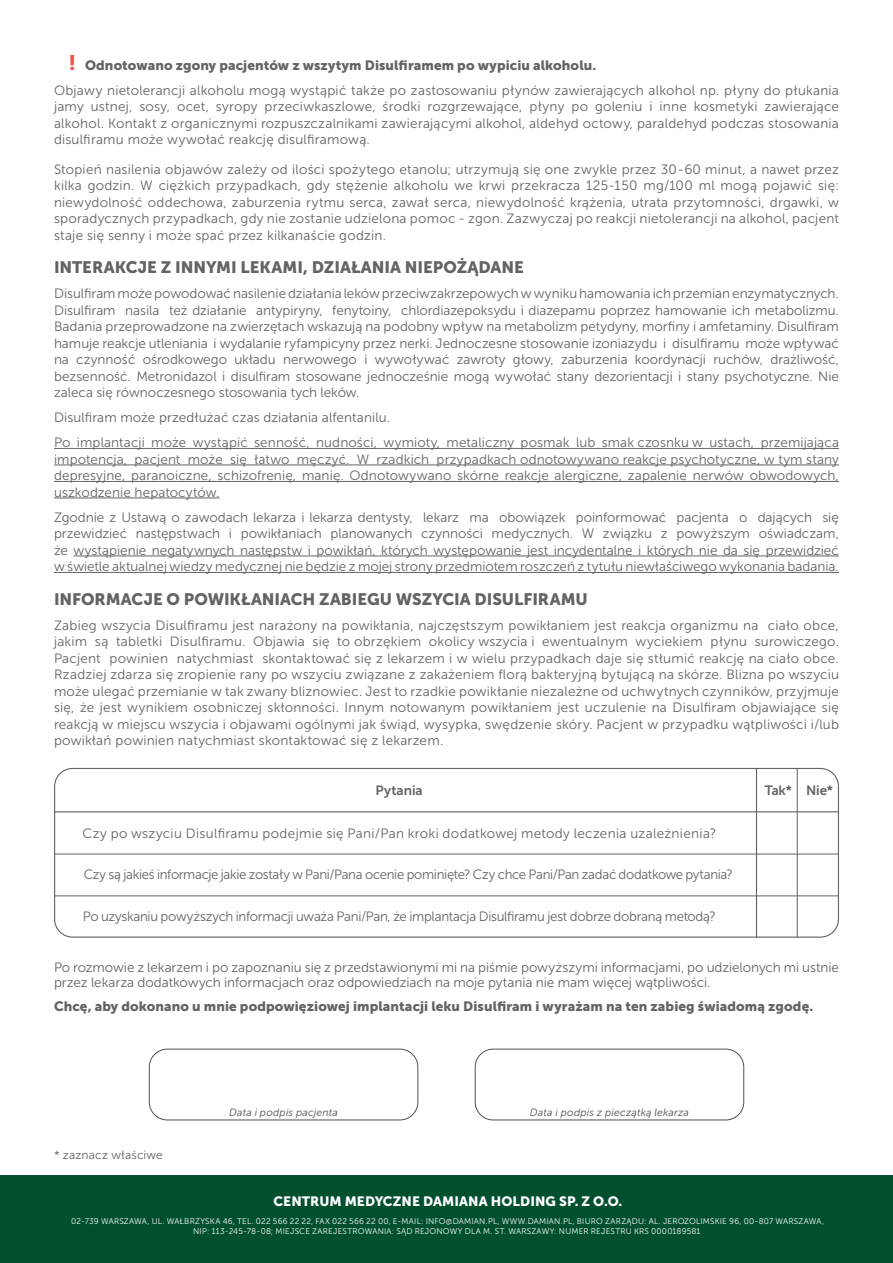
<style>
.page{position:relative;width:893px;height:1263px;background:#fff}
.page>*{position:absolute;margin:0;border:0;box-sizing:border-box;transform-origin:0 0}
.t1{font:16.5px "Museo Sans 900";color:#636366}
.t2{font:13.5px/16.5px "Museo Sans 300";color:#636366;text-align:justify}
.t3{font:13.5px "Museo Sans 900";letter-spacing:.005em;color:#636366}
.t4{font:13.5px "Museo Sans 300";letter-spacing:-.025em;color:#636366}
.t5{font:13.5px "Museo Sans 300";letter-spacing:-.02em;color:#636366}
.t6{font:13.5px "Museo Sans 300";letter-spacing:.025em;color:#636366}
.t7{font:13.5px "Museo Sans 900";letter-spacing:.005em;color:#fff}
.t8{font:13.5px "Museo Sans 700";color:#636366}
.t9{font:12px "Museo Sans 300";letter-spacing:.015em;color:#636366}
.t10{font:italic 10.5px "Museo Sans 300";letter-spacing:.015em;color:#4c4f50}
.t11{font:8.25px/9.9px "Museo Sans 300";letter-spacing:.025em;color:#fff;text-align:center}
.s1{font-size:21px;color:#f05548}
</style>
<div class="page">
<div style="left:0;top:1175px;width:893px;height:88px;background:#00502e"></div>
<hr style="left:54px;top:448px;width:785px;height:1px;background:#636366">
<hr style="left:54px;top:465px;width:785px;height:1px;background:#636366">
<hr style="left:54px;top:481px;width:785px;height:1px;background:#636366">
<hr style="left:54px;top:498px;width:166px;height:1px;background:#636366">
<hr style="left:74px;top:556px;width:765px;height:1px;background:#636366">
<hr style="left:54px;top:572px;width:785px;height:1px;background:#636366">
<div style="left:149px;top:1049px;width:269px;height:71px;border:1px solid #4a5156;border-radius:18px"></div>
<div style="left:475px;top:1049px;width:269px;height:71px;border:1px solid #4a5156;border-radius:18px"></div>
<div style="left:54px;top:768px;width:785px;height:170px;border:1px solid #636366;border-radius:18px"></div>
<hr style="left:756px;top:768px;width:1px;height:170px;background:#636366">
<hr style="left:54px;top:811px;width:784px;height:1px;background:#636366">
<hr style="left:54px;top:854px;width:784px;height:1px;background:#636366">
<hr style="left:54px;top:896px;width:785px;height:1px;background:#636366">
<hr style="left:797px;top:769px;width:1px;height:169px;background:#636366">
<p class="t3" style="left:68px;top:57px;width:529px"><span class="s1">!</span> Odnotowano zgony pacjentów z wszytym Disulfiramem po wypiciu alkoholu.</p>
<p class="t2" style="left:54px;top:82px;width:786px">Objawy nietolerancji alkoholu mogą wystąpić także po zastosowaniu płynów zawierających alkohol np. płyny do płukania jamy ustnej, sosy, ocet, syropy przeciwkaszlowe, środki rozgrzewające, płyny po goleniu i inne kosmetyki zawierające alkohol. Kontakt z organicznymi rozpuszczalnikami zawierającymi alkohol, aldehyd octowy, paraldehyd podczas stosowania disulfiramu może wywołać reakcję disulfiramową.</p>
<p class="t2" style="left:54px;top:161px;width:786px">Stopień nasilenia objawów zależy od ilości spożytego etanolu; utrzymują się one zwykle przez 30-60 minut, a nawet przez kilka godzin. W ciężkich przypadkach, gdy stężenie alkoholu we krwi przekracza 125-150 mg/100 ml mogą pojawić się: niewydolność oddechowa, zaburzenia rytmu serca, zawał serca, niewydolność krążenia, utrata przytomności, drgawki, w sporadycznych przypadkach, gdy nie zostanie udzielona pomoc - zgon. Zazwyczaj po reakcji nietolerancji na alkohol, pacjent staje się senny i może spać przez kilkanaście godzin.</p>
<p class="t1" style="left:54px;top:258px;width:471px">INTERAKCJE Z INNYMI LEKAMI, DZIAŁANIA NIEPOŻĄDANE</p>
<p class="t2" style="left:54px;top:285px;width:786px">Disulfiram może powodować nasilenie działania leków przeciwzakrzepowych w wyniku hamowania ich przemian enzymatycznych.<br>Disulfiram nasila też działanie antypiryny, fenytoiny, chlordiazepoksydu i diazepamu poprzez hamowanie ich metabolizmu.<br>Badania przeprowadzone na zwierzętach wskazują na podobny wpływ na metabolizm petydyny, morfiny i amfetaminy. Disulfiram hamuje reakcje utleniania i wydalanie ryfampicyny przez nerki. Jednoczesne stosowanie izoniazydu i disulfiramu może wpływać na czynność ośrodkowego układu nerwowego i wywoływać zawroty głowy, zaburzenia koordynacji ruchów, drażliwość, bezsenność. Metronidazol i disulfiram stosowane jednocześnie mogą wywołać stany dezorientacji i stany psychotyczne. Nie zaleca się równoczesnego stosowania tych leków.</p>
<p class="t2" style="left:54px;top:409px;width:338px">Disulfiram może przedłużać czas działania alfentanilu.</p>
<p class="t2" style="left:54px;top:434px;width:787px">Po implantacji może wystąpić senność, nudności, wymioty, metaliczny posmak lub smak czosnku w ustach, przemijająca impotencja, pacjent może się łatwo męczyć. W rzadkich przypadkach odnotowywano reakcje psychotyczne, w tym stany depresyjne, paranoiczne, schizofrenię, manię. Odnotowywano skórne reakcje alergiczne, zapalenie nerwów obwodowych, uszkodzenie hepatocytów.</p>
<p class="t2" style="left:54px;top:509px;width:786px">Zgodnie z Ustawą o zawodach lekarza i lekarza dentysty, lekarz ma obowiązek poinformować pacjenta o dających się przewidzieć następstwach i powikłaniach planowanych czynności medycznych. W związku z powyższym oświadczam, że wystąpienie negatywnych następstw i powikłań, których występowanie jest incydentalne i których nie da się przewidzieć w świetle aktualnej wiedzy medycznej nie będzie z mojej strony przedmiotem roszczeń z tytułu niewłaściwego wykonania badania.</p>
<p class="t1" style="left:54px;top:589px;width:535px">INFORMACJE O POWIKŁANIACH ZABIEGU WSZYCIA DISULFIRAMU</p>
<p class="t2" style="left:54px;top:617px;width:786px">Zabieg wszycia Disulfiramu jest narażony na powikłania, najczęstszym powikłaniem jest reakcja organizmu na ciało obce, jakim są tabletki Disulfiramu. Objawia się to obrzękiem okolicy wszycia i ewentualnym wyciekiem płynu surowiczego.<br>Pacjent powinien natychmiast skontaktować się z lekarzem i w wielu przypadkach daje się stłumić reakcję na ciało obce.<br>Rzadziej zdarza się zropienie rany po wszyciu związane z zakażeniem florą bakteryjną bytującą na skórze. Blizna po wszyciu może ulegać przemianie w tak zwany bliznowiec. Jest to rzadkie powikłanie niezależne od uchwytnych czynników, przyjmuje się, że jest wynikiem osobniczej skłonności. Innym notowanym powikłaniem jest uczulenie na Disulfiram objawiające się reakcją w miejscu wszycia i objawami ogólnymi jak świąd, wysypka, swędzenie skóry. Pacjent w przypadku wątpliwości i/lub powikłań powinien natychmiast skontaktować się z lekarzem.</p>
<p class="t8" style="left:375px;top:783px;width:49px">Pytania</p>
<p class="t6" style="left:83px;top:826px;width:635px">Czy po wszyciu Disulfiramu podejmie się Pani/Pan kroki dodatkowej metody leczenia uzależnienia?</p>
<p class="t4" style="left:84px;top:867px;width:651px">Czy są jakieś informacje jakie zostały w Pani/Pana ocenie pominięte? Czy chce Pani/Pan zadać dodatkowe pytania?</p>
<p class="t5" style="left:83px;top:909px;width:634px">Po uzyskaniu powyższych informacji uważa Pani/Pan, że implantacja Disulfiramu jest dobrze dobraną metodą?</p>
<p class="t8" style="left:765px;top:783px;width:29px">Tak*</p>
<p class="t8" style="left:806px;top:783px;width:28px">Nie*</p>
<p class="t2" style="left:54px;top:960px;width:786px;line-height:15px">Po rozmowie z lekarzem i po zapoznaniu się z przedstawionymi mi na piśmie powyższymi informacjami, po udzielonych mi ustnie przez lekarza dodatkowych informacjach oraz odpowiedziach na moje pytania nie mam więcej wątpliwości.</p>
<p class="t3" style="left:54px;top:998px;width:761px">Chcę, aby dokonano u mnie podpowięziowej implantacji leku Disulfiram i wyrażam na ten zabieg świadomą zgodę.</p>
<p class="t9" style="left:54px;top:1148px;width:110px">* zaznacz właściwe</p>
<p class="t10" style="left:229px;top:1107px;width:110px">Data i podpis pacjenta</p>
<p class="t10" style="left:530px;top:1106px;width:161px">Data i podpis z pieczątką lekarza</p>
<p class="t7" style="left:273px;top:1193px;width:350px">CENTRUM MEDYCZNE DAMIANA HOLDING SP. Z O.O.</p>
<p class="t11" style="left:71px;top:1216px;width:754px">02-739 WARSZAWA, UL. WAŁBRZYSKA 46, TEL. 022 566 22 22, FAX 022 566 22 00, E-MAIL: INFO@DAMIAN.PL, WWW.DAMIAN.PL, BIURO ZARZĄDU: AL. JEROZOLIMSKIE 96, 00-807 WARSZAWA,<br>NIP: 113-245-78-08; MIEJSCE ZAREJESTROWANIA: SĄD REJONOWY DLA M. ST. WARSZAWY: NUMER REJESTRU KRS 0000189581</p>
</div>
